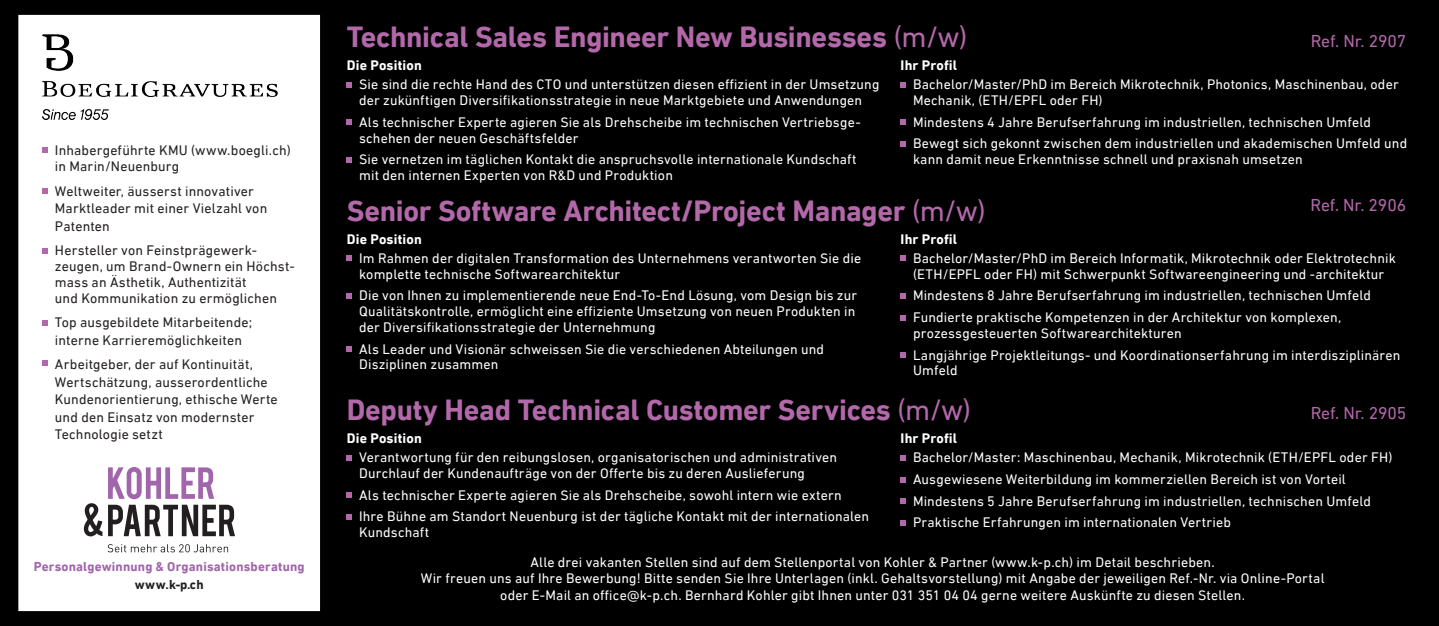
<style>
.page{position:relative;width:1439px;height:626px;background:#fff}
.page>*{position:absolute;margin:0;border:0;box-sizing:border-box;transform-origin:0 0}
.Headline{font:700 29.75px "DIN Next LT Pro";letter-spacing:-.01em;color:#b368aa}
.Headline-2{font:17.5px "DIN Next LT Pro";letter-spacing:-.005em;color:#b368aa}
.Text{font:14px/15.8px "DIN Next LT Pro";letter-spacing:.01em;color:#fff}
.Text-2{font:14px/17.5px "DIN Next LT Pro";letter-spacing:.01em;color:#231f20}
.Adresszeile{font:14px "DIN Next LT Pro";letter-spacing:.01em;color:#fff}
.Text-3{font:700 14px "DIN Next LT Pro";letter-spacing:.015em;color:#fff}
.t1{font:700 13.12px "DIN Next LT Pro";letter-spacing:.015em;color:#a065aa}
.t2{font:700 13.12px "DIN Next LT Pro";color:#231f20}
.s1{font-weight:400}
</style>
<div class="page">
<div style="left:0;top:0;width:1439px;height:625px;background:#000001"></div>
<div style="left:18px;top:15px;width:302px;height:595px;background:#fff;border:2px solid #fff"></div>
<svg style="left:43px;top:147px;width:5px;height:5px"></svg>
<svg style="left:43px;top:188px;width:5px;height:6px"></svg>
<svg style="left:43px;top:248px;width:5px;height:5px"></svg>
<svg style="left:43px;top:320px;width:5px;height:5px"></svg>
<svg style="left:43px;top:360px;width:5px;height:6px"></svg>
<img style="left:43px;top:35px;width:235px;height:84px">
<svg style="left:108px;top:467px;width:106px;height:31px"></svg>
<svg style="left:84px;top:503px;width:18px;height:33px"></svg>
<svg style="left:108px;top:504px;width:127px;height:31px"></svg>
<svg style="left:108px;top:544px;width:120px;height:8px"></svg>
<svg style="left:347px;top:454px;width:5px;height:6px"></svg>
<svg style="left:347px;top:492px;width:5px;height:5px"></svg>
<svg style="left:347px;top:514px;width:5px;height:5px"></svg>
<svg style="left:900px;top:454px;width:6px;height:6px"></svg>
<svg style="left:900px;top:476px;width:6px;height:5px"></svg>
<svg style="left:900px;top:498px;width:6px;height:5px"></svg>
<svg style="left:900px;top:520px;width:6px;height:5px"></svg>
<svg style="left:347px;top:255px;width:5px;height:6px"></svg>
<svg style="left:347px;top:293px;width:5px;height:5px"></svg>
<svg style="left:347px;top:346px;width:5px;height:5px"></svg>
<svg style="left:900px;top:255px;width:6px;height:6px"></svg>
<svg style="left:900px;top:293px;width:6px;height:5px"></svg>
<svg style="left:900px;top:315px;width:6px;height:5px"></svg>
<svg style="left:900px;top:352px;width:6px;height:5px"></svg>
<svg style="left:347px;top:82px;width:5px;height:5px"></svg>
<svg style="left:347px;top:120px;width:5px;height:5px"></svg>
<svg style="left:347px;top:157px;width:5px;height:5px"></svg>
<svg style="left:900px;top:82px;width:6px;height:5px"></svg>
<svg style="left:900px;top:120px;width:6px;height:5px"></svg>
<svg style="left:900px;top:141px;width:6px;height:5px"></svg>
<p class="Text-2" style="left:55px;top:142px;width:237px;line-height:15.8px">Inhabergeführte KMU (www.boegli.ch) in Marin/Neuenburg</p>
<p class="Text-2" style="left:55px;top:182px;width:214px">Weltweiter, äusserst innovativer<br>Marktleader mit einer Vielzahl von<br>Patenten</p>
<p class="Text-2" style="left:55px;top:241px;width:203px">Hersteller von Feinstprägewerk-</p>
<p class="Text-2" style="left:55px;top:257px;width:241px">zeugen, um Brand-Ownern ein Höchst-</p>
<p class="Text-2" style="left:55px;top:274px;width:224px;line-height:15.8px">mass an Ästhetik, Authentizität<br>und Kommunikation zu ermöglichen</p>
<p class="Text-2" style="left:55px;top:313px;width:199px">Top ausgebildete Mitarbeitende; interne Karrieremöglichkeiten</p>
<p class="Text-2" style="left:55px;top:355px;width:199px">Arbeitgeber, der auf Kontinuität,</p>
<p class="Text-2" style="left:55px;top:372px;width:214px">Wertschätzung, ausserordentliche</p>
<p class="Text-2" style="left:55px;top:390px;width:224px">Kundenorientierung, ethische Werte und den Einsatz von modernster</p>
<p class="Text-2" style="left:55px;top:425px;width:109px">Technologie setzt</p>
<p class="t1" style="left:34px;top:558px;width:272px">Personalgewinnung &amp; Organisationsberatung</p>
<p class="t2" style="left:135px;top:576px;width:70px">www.k-p.ch</p>
<p class="Headline" style="left:347px;top:20px;width:622px">Technical Sales Engineer New Businesses <span class="s1">(m/w)</span></p>
<p class="Headline-2" style="left:1310px;top:30px;width:97px">Ref. Nr. 2907</p>
<p class="Text-3" style="left:347px;top:57px;width:77px">Die Position</p>
<p class="Text" style="left:359px;top:76px;width:522px">Sie sind die rechte Hand des CTO und unterstützen diesen effizient in der Umsetzung der zukünftigen Diversifikationsstrategie in neue Marktgebiete und Anwendungen</p>
<p class="Text" style="left:359px;top:114px;width:503px">Als technischer Experte agieren Sie als Drehscheibe im technischen Vertriebsge&shy;schehen der neuen Geschäftsfelder</p>
<p class="Text" style="left:359px;top:151px;width:499px">Sie vernetzen im täglichen Kontakt die anspruchsvolle internationale Kundschaft mit den internen Experten von R&amp;D und Produktion</p>
<p class="Text-3" style="left:900px;top:57px;width:58px">Ihr Profil</p>
<p class="Text" style="left:913px;top:76px;width:487px">Bachelor/Master/PhD im Bereich Mikrotechnik, Photonics, Maschinenbau, oder<br>Mechanik, (ETH/EPFL oder FH)</p>
<p class="Text" style="left:913px;top:114px;width:459px">Mindestens 4 Jahre Berufserfahrung im industriellen, technischen Umfeld</p>
<p class="Text" style="left:913px;top:135px;width:496px">Bewegt sich gekonnt zwischen dem industriellen und akademischen Umfeld und kann damit neue Erkenntnisse schnell und praxisnah umsetzen</p>
<p class="Headline" style="left:347px;top:193px;width:640px">Senior Software Architect/Project Manager <span class="s1">(m/w)</span></p>
<p class="Text-3" style="left:347px;top:230px;width:77px">Die Position</p>
<p class="Text" style="left:359px;top:250px;width:503px">Im Rahmen der digitalen Transformation des Unternehmens verantworten Sie die komplette technische Softwarearchitektur</p>
<p class="Text" style="left:359px;top:287px;width:499px">Die von Ihnen zu implementierende neue End-To-End Lösung, vom Design bis zur<br>Qualitätskontrolle, ermöglicht eine effiziente Umsetzung von neuen Produkten in der Diversifikationsstrategie der Unternehmung</p>
<p class="Text" style="left:359px;top:340px;width:466px">Als Leader und Visionär schweissen Sie die verschiedenen Abteilungen und</p>
<p class="Text" style="left:359px;top:356px;width:141px">Disziplinen zusammen</p>
<p class="Headline-2" style="left:1310px;top:195px;width:97px">Ref. Nr. 2906</p>
<p class="Text-3" style="left:900px;top:230px;width:58px">Ihr Profil</p>
<p class="Text" style="left:913px;top:250px;width:484px">Bachelor/Master/PhD im Bereich Informatik, Mikrotechnik oder Elektrotechnik (ETH/EPFL oder FH) mit Schwerpunkt Softwareengineering und -architektur</p>
<p class="Text" style="left:913px;top:287px;width:459px">Mindestens 8 Jahre Berufserfahrung im industriellen, technischen Umfeld</p>
<p class="Text" style="left:913px;top:309px;width:430px">Fundierte praktische Kompetenzen in der Architektur von komplexen,</p>
<p class="Text" style="left:913px;top:325px;width:270px">prozessgesteuerten Softwarearchitekturen</p>
<p class="Text" style="left:913px;top:346px;width:489px">Langjährige Projektleitungs- und Koordinationserfahrung im interdisziplinären<br>Umfeld</p>
<p class="Headline" style="left:347px;top:392px;width:626px">Deputy Head Technical Customer Services <span class="s1">(m/w)</span></p>
<p class="Headline-2" style="left:1310px;top:403px;width:97px">Ref. Nr. 2905</p>
<p class="Text-3" style="left:347px;top:429px;width:77px">Die Position</p>
<p class="Text" style="left:359px;top:449px;width:479px">Verantwortung für den reibungslosen, organisatorischen und administrativen<br>Durchlauf der Kundenaufträge von der Offerte bis zu deren Auslieferung</p>
<p class="Text" style="left:359px;top:486px;width:484px">Als technischer Experte agieren Sie als Drehscheibe, sowohl intern wie extern</p>
<p class="Text" style="left:359px;top:508px;width:511px">Ihre Bühne am Standort Neuenburg ist der tägliche Kontakt mit der internationalen<br>Kundschaft</p>
<p class="Text-3" style="left:900px;top:429px;width:58px">Ihr Profil</p>
<p class="Text" style="left:913px;top:449px;width:481px">Bachelor/Master: Maschinenbau, Mechanik, Mikrotechnik (ETH/EPFL oder FH)</p>
<p class="Text" style="left:913px;top:470px;width:434px">Ausgewiesene Weiterbildung im kommerziellen Bereich ist von Vorteil</p>
<p class="Text" style="left:913px;top:492px;width:459px">Mindestens 5 Jahre Berufserfahrung im industriellen, technischen Umfeld</p>
<p class="Text" style="left:913px;top:514px;width:319px">Praktische Erfahrungen im internationalen Vertrieb</p>
<p class="Adresszeile" style="left:530px;top:553px;width:686px">Alle drei vakanten Stellen sind auf dem Stellenportal von Kohler &amp; Partner (www.k-p.ch) im Detail beschrieben.</p>
<p class="Adresszeile" style="left:421px;top:570px;width:905px">Wir freuen uns auf Ihre Bewerbung! Bitte senden Sie Ihre Unterlagen (inkl. Gehaltsvorstellung) mit Angabe der jeweiligen Ref.-Nr. via Online-Portal</p>
<p class="Adresszeile" style="left:500px;top:586px;width:746px">oder E-Mail an office@k-p.ch. Bernhard Kohler gibt Ihnen unter 031 351 04 04 gerne weitere Auskünfte zu diesen Stellen.</p>
</div>
